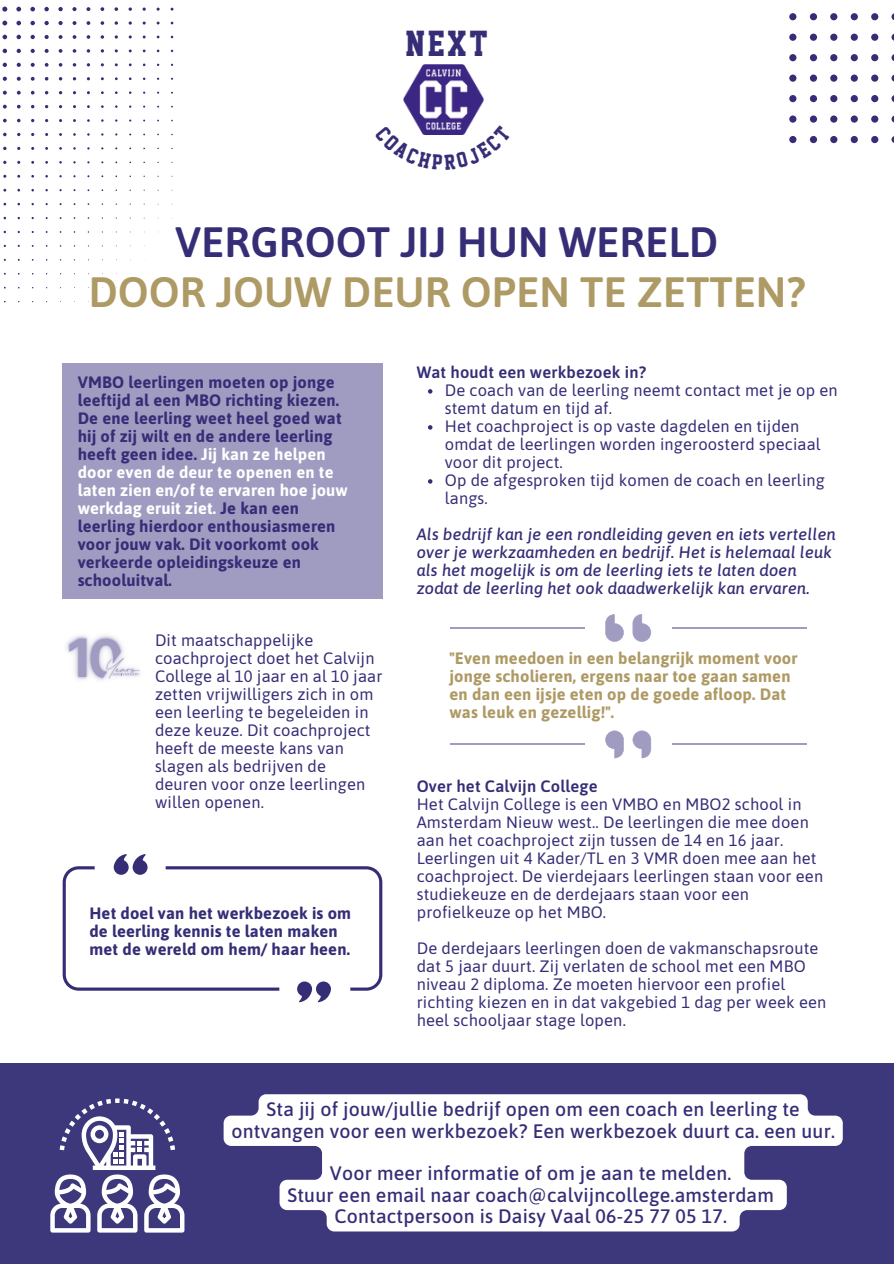
<style>
.page{position:relative;width:894px;height:1264px;background:#fff}
.page>*{position:absolute;margin:0;border:0;box-sizing:border-box;transform-origin:0 0}
.t1{font:600 42.45px/50.7px "Asap";color:#ae9a64;text-align:center}
.t2{font:33px "Superstar M54";color:#352e77}
.t3{font:500 19.5px/21.3px "Asap";letter-spacing:.01em;color:#352e77;text-align:center}
.t4{font:16.5px/18px "Asap";letter-spacing:.01em;color:#352e77}
.t5{font:700 16.5px/18px "Asap";letter-spacing:.01em;color:#352e77}
.t6{font:italic 500 16.5px/18px "Asap";letter-spacing:.01em;color:#352e77}
.t7{font:700 16.5px/18px "Asap";letter-spacing:.01em;color:#ae9a64}
.t8{font:600 16.5px "Asap";letter-spacing:.01em;color:#352e77}
.s1{color:#352e77}
.s2{color:#fefeff}
</style>
<div class="page">
<div style="left:0;top:1062px;width:893px;height:201px;background:#3d377c"></div>
<svg style="left:870px;top:13px;width:8px;height:7px"></svg>
<svg style="left:870px;top:34px;width:8px;height:7px"></svg>
<svg style="left:870px;top:54px;width:8px;height:7px"></svg>
<svg style="left:870px;top:75px;width:8px;height:7px"></svg>
<svg style="left:870px;top:95px;width:8px;height:7px"></svg>
<svg style="left:870px;top:115px;width:8px;height:8px"></svg>
<svg style="left:870px;top:136px;width:8px;height:7px"></svg>
<div style="left:850px;top:13px;width:7px;height:7px;background:#352e77;border-radius:50%"></div>
<div style="left:850px;top:34px;width:7px;height:7px;background:#352e77;border-radius:50%"></div>
<div style="left:850px;top:54px;width:7px;height:7px;background:#352e77;border-radius:50%"></div>
<div style="left:850px;top:75px;width:7px;height:7px;background:#352e77;border-radius:50%"></div>
<div style="left:850px;top:95px;width:7px;height:7px;background:#352e77;border-radius:50%"></div>
<svg style="left:850px;top:115px;width:7px;height:8px"></svg>
<div style="left:850px;top:136px;width:7px;height:7px;background:#352e77;border-radius:50%"></div>
<div style="left:830px;top:13px;width:7px;height:7px;background:#352e77;border-radius:50%"></div>
<div style="left:830px;top:34px;width:7px;height:7px;background:#352e77;border-radius:50%"></div>
<div style="left:830px;top:54px;width:7px;height:7px;background:#352e77;border-radius:50%"></div>
<div style="left:830px;top:75px;width:7px;height:7px;background:#352e77;border-radius:50%"></div>
<div style="left:830px;top:95px;width:7px;height:7px;background:#352e77;border-radius:50%"></div>
<div style="left:830px;top:115px;width:7px;height:8px;background:#352e77;border-radius:50%"></div>
<div style="left:830px;top:136px;width:7px;height:7px;background:#352e77;border-radius:50%"></div>
<div style="left:809px;top:13px;width:7px;height:7px;background:#352e77;border-radius:50%"></div>
<div style="left:809px;top:34px;width:7px;height:7px;background:#352e77;border-radius:50%"></div>
<div style="left:809px;top:54px;width:7px;height:7px;background:#352e77;border-radius:50%"></div>
<div style="left:809px;top:75px;width:7px;height:7px;background:#352e77;border-radius:50%"></div>
<div style="left:809px;top:95px;width:7px;height:7px;background:#352e77;border-radius:50%"></div>
<svg style="left:809px;top:115px;width:7px;height:8px"></svg>
<svg style="left:809px;top:136px;width:7px;height:7px"></svg>
<div style="left:789px;top:13px;width:7px;height:7px;background:#352e77;border-radius:50%"></div>
<div style="left:789px;top:34px;width:7px;height:7px;background:#352e77;border-radius:50%"></div>
<div style="left:789px;top:54px;width:7px;height:7px;background:#352e77;border-radius:50%"></div>
<div style="left:789px;top:75px;width:7px;height:7px;background:#352e77;border-radius:50%"></div>
<div style="left:789px;top:95px;width:7px;height:7px;background:#352e77;border-radius:50%"></div>
<div style="left:789px;top:115px;width:7px;height:8px;background:#352e77;border-radius:50%"></div>
<div style="left:789px;top:136px;width:7px;height:7px;background:#352e77;border-radius:50%"></div>
<svg style="left:2px;top:6px;width:171px;height:297px"></svg>
<div style="left:62px;top:364px;width:320px;height:235px;background:#a09cc1"></div>
<img style="left:66px;top:635px;width:43px;height:15px">
<img style="left:67px;top:636px;width:73px;height:44px">
<svg style="left:69px;top:639px;width:70px;height:39px"></svg>
<svg style="left:63px;top:854px;width:319px;height:148px"></svg>
<svg style="left:632px;top:614px;width:19px;height:28px"></svg>
<svg style="left:605px;top:614px;width:18px;height:28px"></svg>
<hr style="left:450px;top:627px;width:134px;height:2px;background:#a09cc1">
<hr style="left:672px;top:627px;width:134px;height:2px;background:#a09cc1">
<svg style="left:605px;top:730px;width:18px;height:28px"></svg>
<svg style="left:632px;top:730px;width:19px;height:28px"></svg>
<hr style="left:672px;top:743px;width:134px;height:2px;background:#a09cc1">
<hr style="left:450px;top:743px;width:134px;height:2px;background:#a09cc1">
<svg style="left:50px;top:1098px;width:134px;height:134px"></svg>
<svg style="left:428px;top:389px;width:4px;height:4px"></svg>
<svg style="left:428px;top:425px;width:4px;height:4px"></svg>
<svg style="left:428px;top:479px;width:4px;height:4px"></svg>
<svg style="left:223px;top:1094px;width:619px;height:137px;fill:#fff"></svg>
<img style="left:403px;top:64px;width:80px;height:62px">
<svg style="left:417px;top:126px;width:53px;height:9px"></svg>
<h5 class="t2" style="left:405px;top:24px;width:84px">NEXT</h5>
<p class="t1" style="left:88px;top:216px;width:718px"><span class="s1">VERGROOT JIJ HUN WERELD<br></span>DOOR JOUW DEUR OPEN TE ZETTEN?</p>
<h2 class="t5" style="left:78px;top:372px;width:272px">VMBO leerlingen moeten op jonge leeftijd al een MBO richting kiezen.<br>De ene leerling weet heel goed wat hij of zij wilt en de andere leerling heeft geen idee. <span class="s2">Jij kan ze helpen door even de deur te openen en te laten zien en/of te ervaren hoe jouw werkdag eruit ziet.</span> Je kan een leerling hierdoor enthousiasmeren voor jouw vak. Dit voorkomt ook verkeerde opleidingskeuze en schooluitval.</h2>
<p class="t4" style="left:155px;top:631px;width:229px">Dit maatschappelijke coachproject doet het Calvijn<br>College al 10 jaar en al 10 jaar zetten vrijwilligers zich in om een leerling te begeleiden in deze keuze. Dit coachproject heeft de meeste kans van slagen als bedrijven de deuren voor onze leerlingen willen openen.</p>
<p class="t5" style="left:89px;top:903px;width:263px">Het doel van het werkbezoek is om de leerling kennis te laten maken met de wereld om hem/ haar heen.</p>
<h4 class="t8" style="left:416px;top:362px;width:231px">Wat houdt een werkbezoek in?</h4>
<h1 class="t4" style="left:444px;top:381px;width:394px">De coach van de leerling neemt contact met je op en stemt datum en tijd af.</h1>
<h5 class="t4" style="left:444px;top:417px;width:377px">Het coachproject is op vaste dagdelen en tijden omdat de leerlingen worden ingeroosterd speciaal voor dit project.</h5>
<p class="t4" style="left:444px;top:471px;width:381px">Op de afgesproken tijd komen de coach en leerling langs.</p>
<p class="t6" style="left:416px;top:525px;width:420px">Als bedrijf kan je een rondleiding geven en iets vertellen over je werkzaamheden en bedrijf. Het is helemaal leuk als het mogelijk is om de leerling iets te laten doen zodat de leerling het ook daadwerkelijk kan ervaren.</p>
<p class="t7" style="left:449px;top:648px;width:349px">"Even meedoen in een belangrijk moment voor jonge scholieren, ergens naar toe gaan samen en dan een ijsje eten op de goede afloop. Dat was leuk en gezellig!".</p>
<p class="t8" style="left:416px;top:776px;width:182px">Over het Calvijn College</p>
<h5 class="t4" style="left:416px;top:795px;width:408px">Het Calvijn College is een VMBO en MBO2 school in Amsterdam Nieuw west.. De leerlingen die mee doen aan het coachproject zijn tussen de 14 en 16 jaar.<br>Leerlingen uit 4 Kader/TL en 3 VMR doen mee aan het coachproject. De vierdejaars leerlingen staan voor een studiekeuze en de derdejaars staan voor een profielkeuze op het MBO.</h5>
<h5 class="t4" style="left:416px;top:939px;width:411px">De derdejaars leerlingen doen de vakmanschapsroute dat 5 jaar duurt. Zij verlaten de school met een MBO niveau 2 diploma. Ze moeten hiervoor een profiel richting kiezen en in dat vakgebied 1 dag per week een heel schooljaar stage lopen.</h5>
<p class="t3" style="left:231px;top:1098px;width:604px">Sta jij of jouw/jullie bedrijf open om een coach en leerling te ontvangen voor een werkbezoek? Een werkbezoek duurt ca. een uur.</p>
<p class="t3" style="left:287px;top:1162px;width:488px">Voor meer informatie of om je aan te melden.<br>Stuur een email naar coach@calvijncollege.amsterdam<br>Contactpersoon is Daisy Vaal 06-25 77 05 17.</p>
</div>
